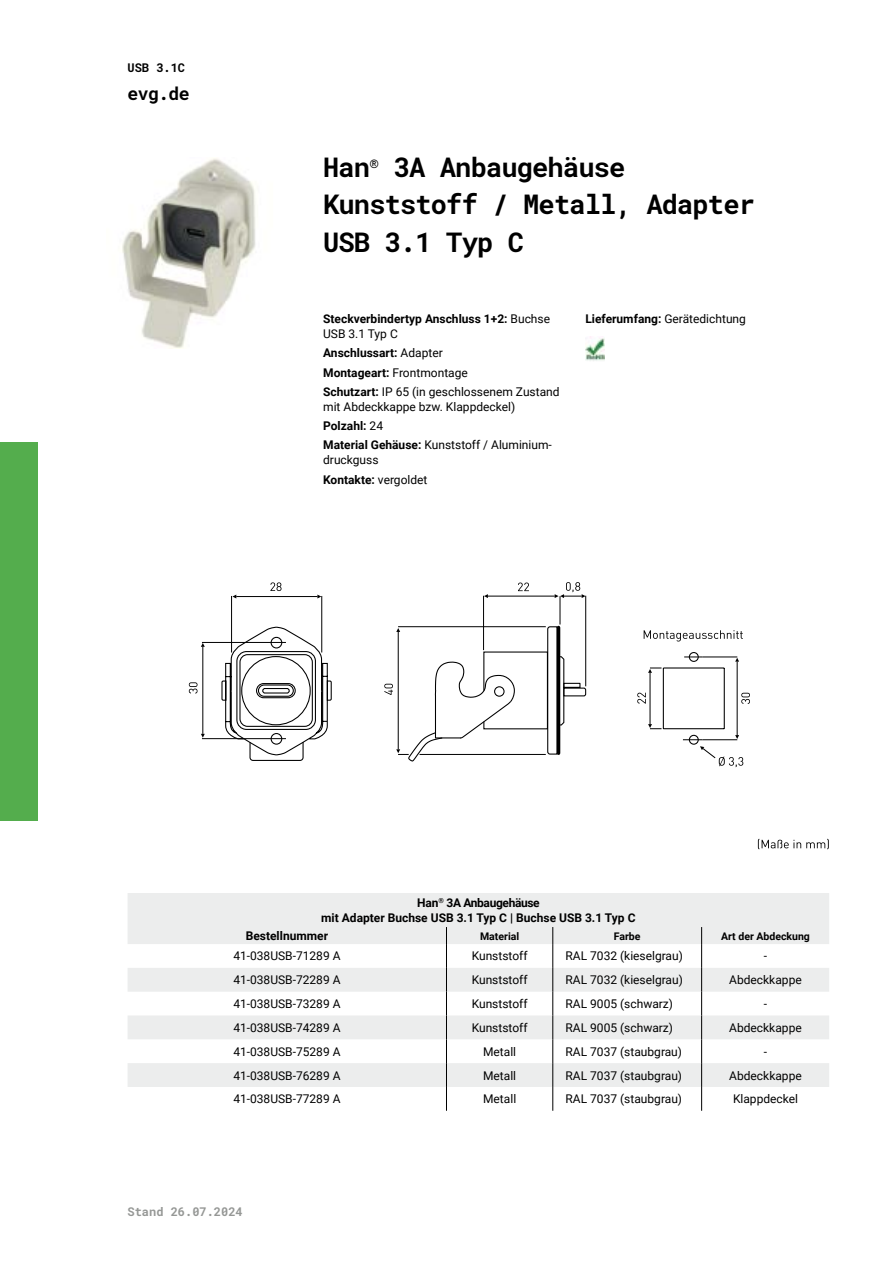
<style>
.page{position:relative;width:893px;height:1263px;background:#fff}
.page>*{position:absolute;margin:0;border:0;box-sizing:border-box;transform-origin:0 0}
.t1{font:700 27px/37.5px "Roboto Mono";letter-spacing:-.03em;color:#000}
.t2{font:700 18px "Roboto Mono";color:#000}
.t3{font:12px/19.2px "Roboto";color:#000}
.t4{font:700 12px/15px "Roboto";color:#000}
.t5{font:700 12px "Roboto Mono";color:#959795}
.t6{font:700 12px "Roboto Mono";color:#000}
.t7{font:700 10.5px "Roboto";color:#000}
.s1{font-weight:400}
.s2{font-weight:700}
</style>
<div class="page">
<div style="left:0;top:442px;width:893px;height:379px;background:#54ad4d"></div>
<div style="left:38px;top:38px;width:855px;height:1187px;background:#fff"></div>
<img style="left:122px;top:158px;width:134px;height:191px">
<img style="left:585px;top:336px;width:19px;height:25px">
<svg style="left:128px;top:893px;width:701px;height:218px"></svg>
<svg style="left:758px;top:839px;width:71px;height:10px"></svg>
<hr style="left:663px;top:667px;width:61px;height:1px;background:#000">
<hr style="left:663px;top:668px;width:1px;height:61px;background:#000">
<hr style="left:663px;top:728px;width:61px;height:1px;background:#000">
<hr style="left:650px;top:673px;width:1px;height:51px;background:#000">
<svg style="left:648px;top:724px;width:13px;height:5px"></svg>
<svg style="left:648px;top:668px;width:13px;height:5px"></svg>
<svg style="left:644px;top:630px;width:99px;height:11px"></svg>
<svg style="left:637px;top:693px;width:9px;height:11px"></svg>
<svg style="left:683px;top:652px;width:67px;height:115px"></svg>
<hr style="left:202px;top:738px;width:84px;height:1px;background:#000">
<hr style="left:202px;top:642px;width:84px;height:1px;background:#000">
<hr style="left:203px;top:647px;width:1px;height:87px;background:#000">
<svg style="left:201px;top:643px;width:4px;height:4px"></svg>
<svg style="left:189px;top:682px;width:9px;height:11px"></svg>
<svg style="left:221px;top:582px;width:366px;height:180px"></svg>
<p class="t6" style="left:128px;top:60px;width:59px">USB 3.1C</p>
<h2 class="t2" style="left:128px;top:80px;width:64px">evg.de</h2>
<h1 class="t1" style="left:323px;top:147px;width:433px">Han<sup>®</sup> 3A Anbaugehäuse<br>Kunststoff / Metall, Adapter<br>USB 3.1 Typ C</h1>
<p class="t4" style="left:323px;top:311px;width:228px">Steckverbindertyp Anschluss 1+2: <span class="s1">Buchse<br>USB 3.1 Typ C</span></p>
<p class="t3" style="left:323px;top:343px;width:238px"><span class="s2">Anschlussart:</span> Adapter<br><span class="s2">Montageart:</span> Frontmontage<br><span class="s2">Schutzart:</span> IP 65 (in geschlossenem Zustand</p>
<p class="t3" style="left:323px;top:397px;width:230px">mit Abdeckkappe bzw. Klappdeckel)<br><span class="s2">Polzahl:</span> 24<br><span class="s2">Material Gehäuse:</span> Kunststoff / Aluminium-</p>
<p class="t3" style="left:323px;top:450px;width:106px">druckguss<br><span class="s2">Kontakte:</span> vergoldet</p>
<p class="t3" style="left:585px;top:309px;width:162px"><span class="s2">Lieferumfang:</span> Gerätedichtung</p>
<p class="t4" style="left:321px;top:895px;width:316px;line-height:14.4px;text-align:center">Han<sup>®</sup> 3A Anbaugehäuse<br>mit Adapter Buchse USB 3.1 Typ C | Buchse USB 3.1 Typ C</p>
<p class="t4" style="left:246px;top:927px;width:84px">Bestellnummer</p>
<p class="t7" style="left:480px;top:929px;width:41px">Material</p>
<p class="t7" style="left:614px;top:929px;width:28px">Farbe</p>
<p class="t7" style="left:721px;top:929px;width:90px">Art der Abdeckung</p>
<p class="t3" style="left:233px;top:946px;width:109px">41-038USB-71289 A</p>
<p class="t3" style="left:472px;top:946px;width:57px">Kunststoff</p>
<p class="t3" style="left:566px;top:946px;width:119px">RAL 7032 (kieselgrau)</p>
<p class="t3" style="left:764px;top:946px;width:5px">-</p>
<p class="t3" style="left:233px;top:970px;width:109px">41-038USB-72289 A</p>
<p class="t3" style="left:472px;top:970px;width:57px">Kunststoff</p>
<p class="t3" style="left:566px;top:970px;width:119px">RAL 7032 (kieselgrau)</p>
<p class="t3" style="left:729px;top:970px;width:74px">Abdeckkappe</p>
<p class="t3" style="left:233px;top:994px;width:109px">41-038USB-73289 A</p>
<p class="t3" style="left:472px;top:994px;width:57px">Kunststoff</p>
<p class="t3" style="left:566px;top:994px;width:109px">RAL 9005 (schwarz)</p>
<p class="t3" style="left:764px;top:994px;width:5px">-</p>
<p class="t3" style="left:233px;top:1017px;width:109px">41-038USB-74289 A</p>
<p class="t3" style="left:472px;top:1017px;width:57px">Kunststoff</p>
<p class="t3" style="left:566px;top:1017px;width:109px">RAL 9005 (schwarz)</p>
<p class="t3" style="left:729px;top:1017px;width:74px">Abdeckkappe</p>
<p class="t3" style="left:233px;top:1041px;width:109px">41-038USB-75289 A</p>
<p class="t3" style="left:483px;top:1041px;width:35px">Metall</p>
<p class="t3" style="left:566px;top:1041px;width:118px">RAL 7037 (staubgrau)</p>
<p class="t3" style="left:764px;top:1041px;width:5px">-</p>
<p class="t3" style="left:233px;top:1065px;width:109px">41-038USB-76289 A</p>
<p class="t3" style="left:483px;top:1065px;width:35px">Metall</p>
<p class="t3" style="left:566px;top:1065px;width:118px">RAL 7037 (staubgrau)</p>
<p class="t3" style="left:729px;top:1065px;width:74px">Abdeckkappe</p>
<p class="t3" style="left:233px;top:1089px;width:109px">41-038USB-77289 A</p>
<p class="t3" style="left:483px;top:1089px;width:35px">Metall</p>
<p class="t3" style="left:566px;top:1089px;width:118px">RAL 7037 (staubgrau)</p>
<p class="t3" style="left:733px;top:1089px;width:67px">Klappdeckel</p>
<p class="t5" style="left:128px;top:1203px;width:117px">Stand 26.07.2024</p>
</div>
